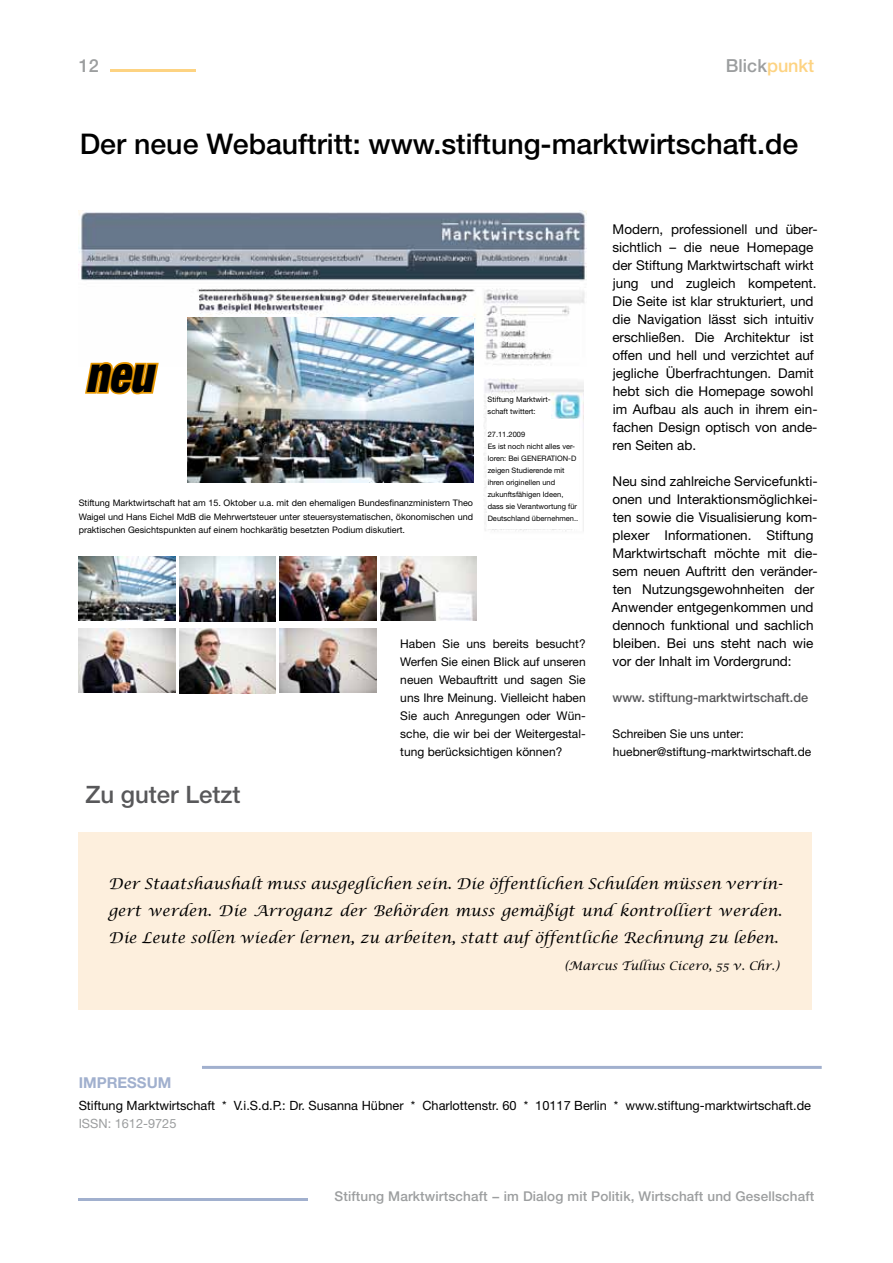
<style>
.page{position:relative;width:893px;height:1263px;background:#fff}
.page>*{position:absolute;margin:0;border:0;box-sizing:border-box;transform-origin:0 0}
.t1{font:italic 900 condensed 50.55px "Helvetica Neue";color:#000;scale:.88 1}
.t2{font:500 28.5px "Helvetica Neue";color:#000}
.t3{font:500 24px "Helvetica Neue";color:#58585a}
.t4{font:500 18px "Helvetica Neue";color:#9c9e9f}
.t5{font:italic 15px/27px "Lucida Calligraphy";color:#000;text-align:justify}
.t6{font:700 15px "Helvetica Neue";color:#a1b0ce}
.t7{font:13.5px/18px "Helvetica Neue";color:#000}
.t8{font:500 13.5px "Helvetica Neue";letter-spacing:.01em;color:#9c9e9f}
.t9{font:12.75px "Helvetica Neue";color:#000}
.t10{font:500 12.75px "Helvetica Neue";color:#58585a}
.t11{font:12.75px "Helvetica Neue";color:#9c9e9f}
.t12{font:12px/18px "Helvetica Neue";color:#000}
.t13{font:italic 12px "Lucida Calligraphy";color:#000}
.t14{font:9px/13.5px "Helvetica Neue";color:#000;text-align:justify}
.t15{font:7.5px/12px "Helvetica Neue";color:#000}
.s1{color:#fdd382}
</style>
<div class="page">
<hr style="left:111px;top:70px;width:85px;height:2px;background:#fdd382">
<hr style="left:79px;top:1198px;width:229px;height:3px;background:#a1b0ce">
<img style="left:79px;top:556px;width:96px;height:64px">
<img style="left:79px;top:628px;width:96px;height:64px">
<img style="left:179px;top:556px;width:97px;height:65px">
<img style="left:179px;top:628px;width:97px;height:65px">
<img style="left:280px;top:556px;width:96px;height:64px">
<img style="left:280px;top:628px;width:96px;height:64px">
<img style="left:380px;top:556px;width:97px;height:64px">
<img style="left:483px;top:378px;width:100px;height:154px">
<div style="left:488px;top:397px;width:63px;height:30px;background:#fff"></div>
<img style="left:79px;top:210px;width:508px;height:157px">
<img style="left:188px;top:318px;width:285px;height:165px">
<div style="left:79px;top:832px;width:733px;height:178px;background:#fdefdd"></div>
<div style="left:488px;top:419px;width:91px;height:110px;background:#fff"></div>
<svg style="left:83px;top:360px;width:78px;height:35px"></svg>
<hr style="left:202px;top:1066px;width:620px;height:3px;background:#a1b0ce">
<h3 class="t4" style="left:79px;top:55px;width:22px">12</h3>
<h3 class="t4" style="left:726px;top:55px;width:90px">Blick<span class="s1">punkt</span></h3>
<h2 class="t2" style="left:80px;top:127px;width:720px">Der neue Webauftritt: www.stiftung-marktwirtschaft.de</h2>
<h1 class="t1" style="left:86px;top:343px;width:78px">neu</h1>
<p class="t14" style="left:79px;top:496px;width:396px">Stiftung Marktwirtschaft hat am 15. Oktober u.a. mit den ehemaligen Bundesfinanzministern Theo Waigel und Hans Eichel MdB die Mehrwertsteuer unter steuersystematischen, ökonomischen und praktischen Gesichtspunkten auf einem hochkarätig besetzten Podium diskutiert.</p>
<p class="t15" style="left:488px;top:394px;width:65px">Stiftung Marktwirt&shy;schaft twittert:</p>
<p class="t15" style="left:488px;top:428px;width:92px">27.11.2009<br>Es ist noch nicht alles ver&shy;loren: Bei GENERATION-D zeigen Studierende mit ihren originellen und zukunftsfähigen Ideen, dass sie Verantwortung für<br>Deutschland übernehmen..</p>
<h3 class="t3" style="left:85px;top:780px;width:157px">Zu guter Letzt</h3>
<p class="t12" style="left:400px;top:635px;width:187px;text-align:justify">Haben Sie uns bereits besucht?<br>Werfen Sie einen Blick auf unseren neuen Webauftritt und sagen Sie uns Ihre Meinung. Vielleicht haben Sie auch Anregungen oder Wün&shy;sche, die wir bei der Weitergestal&shy;tung berücksichtigen können?</p>
<p class="t7" style="left:612px;top:220px;width:207px">Modern, professionell und über&shy;sichtlich – die neue Homepage der Stiftung Marktwirtschaft wirkt jung und zugleich kompetent.<br>Die Seite ist klar strukturiert, und die Navigation lässt sich intuitiv erschließen. Die Architektur ist offen und hell und verzichtet auf jegliche Überfrachtungen. Damit hebt sich die Homepage sowohl im Aufbau als auch in ihrem ein&shy;fachen Design optisch von ande&shy;ren Seiten ab.</p>
<p class="t7" style="left:612px;top:472px;width:207px">Neu sind zahlreiche Servicefunkti&shy;onen und Interaktionsmöglichkei&shy;ten sowie die Visualisierung kom&shy;plexer Informationen. Stiftung<br>Marktwirtschaft möchte mit die&shy;sem neuen Auftritt den veränder&shy;ten Nutzungsgewohnheiten der<br>Anwender entgegenkommen und dennoch funktional und sachlich bleiben. Bei uns steht nach wie vor der Inhalt im Vordergrund:</p>
<p class="t10" style="left:612px;top:690px;width:197px">www. stiftung-marktwirtschaft.de</p>
<p class="t12" style="left:613px;top:725px;width:200px">Schreiben Sie uns unter: huebner@stiftung-marktwirtschaft.de</p>
<p class="t5" style="left:108px;top:871px;width:675px">Der Staatshaushalt muss ausgeglichen sein. Die öffentlichen Schulden müssen verrin&shy;gert werden. Die Arroganz der Behörden muss gemäßigt und kontrolliert werden.<br>Die Leute sollen wieder lernen, zu arbeiten, statt auf öffentliche Rechnung zu leben.</p>
<p class="t13" style="left:564px;top:958px;width:216px">(Marcus Tullius Cicero, 55 v. Chr.)</p>
<p class="t6" style="left:79px;top:1073px;width:94px">IMPRESSUM</p>
<p class="t9" style="left:79px;top:1098px;width:734px">Stiftung Marktwirtschaft * V.i.S.d.P.: Dr. Susanna Hübner * Charlottenstr. 60 * 10117 Berlin * www.stiftung-marktwirtschaft.de</p>
<p class="t11" style="left:79px;top:1116px;width:99px">ISSN: 1612-9725</p>
<p class="t8" style="left:335px;top:1188px;width:481px">Stiftung Marktwirtschaft − im Dialog mit Politik, Wirtschaft und Gesellschaft</p>
</div>
